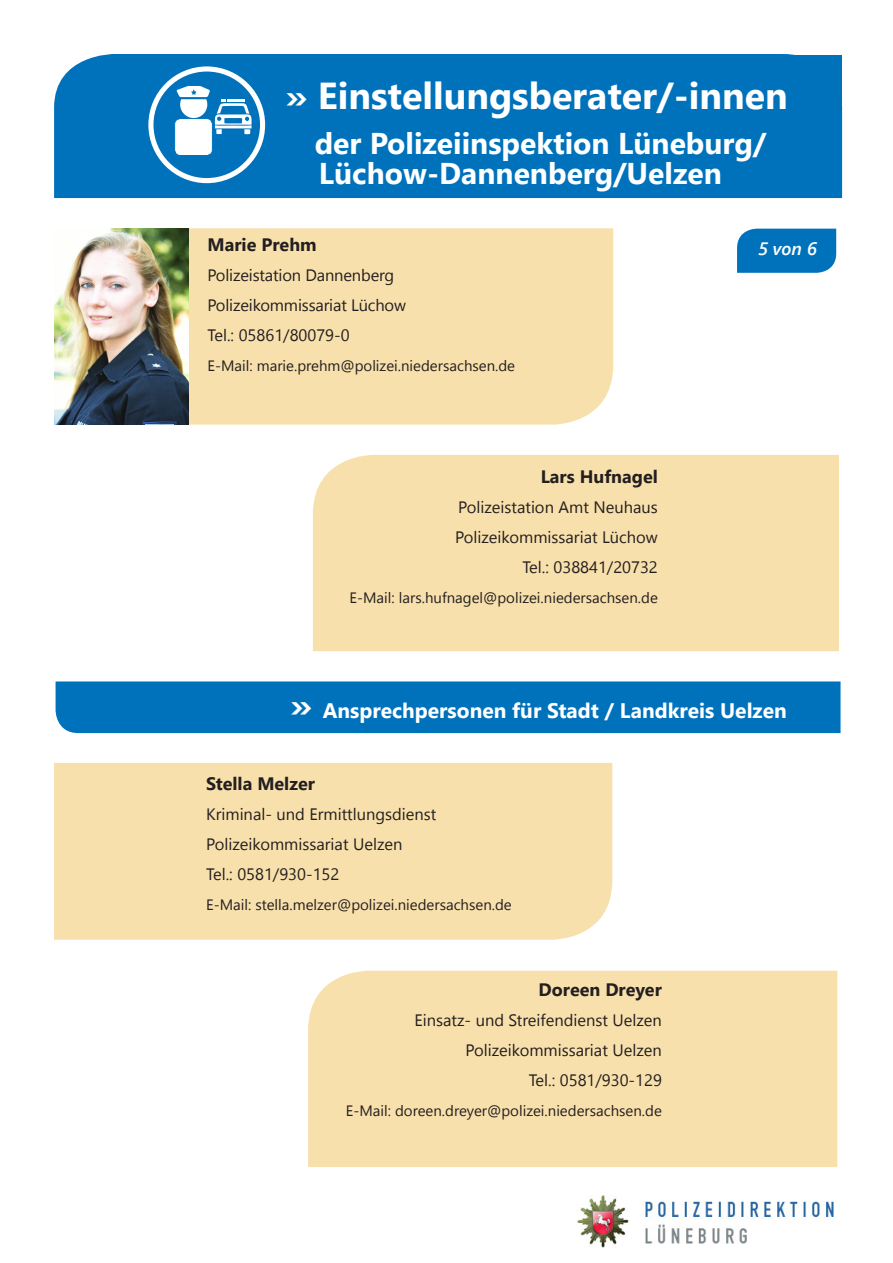
<style>
.page{position:relative;width:893px;height:1263px;background:#fff}
.page>*{position:absolute;margin:0;border:0;box-sizing:border-box;transform-origin:0 0}
.t1{font:700 37.5px "Segoe UI";color:#fff}
.t2{font:700 30px/30.6px "Segoe UI";color:#fff}
.t3{font:700 21px "Segoe UI";color:#fff}
.t4{font:700 18px "Segoe UI";color:#231f20}
.t5{font:italic 600 18px "Segoe UI";color:#fff}
.t6{font:16.5px/30px "Segoe UI";color:#231f20;text-align:right}
.t7{font:16.5px "Segoe UI Symbol";color:#231f20}
.t8{font:15px "Segoe UI";color:#231f20}
.t9{font:15px "Segoe UI Symbol";color:#231f20}
.s1{font-size:37.5px}
</style>
<div class="page">
<div style="left:54px;top:54px;width:788px;height:144px;background:#0072bc"></div>
<div style="left:737px;top:55px;width:105px;height:55px;background:#0072bc"></div>
<div style="left:148px;top:66px;width:117px;height:117px;border:5px solid #fff;border-radius:50%"></div>
<div style="left:175px;top:119px;width:37px;height:36px;background:#fff;border-radius:6px"></div>
<div style="left:174px;top:118px;width:39px;height:38px;border:1px solid #0072bc;border-radius:6px"></div>
<svg style="left:177px;top:86px;width:75px;height:48px"></svg>
<div style="left:54px;top:763px;width:558px;height:177px;background:#f8e0ac"></div>
<div style="left:308px;top:971px;width:529px;height:196px;background:#f8e0ac"></div>
<div style="left:737px;top:229px;width:99px;height:44px;background:#0072bc"></div>
<img style="left:577px;top:1195px;width:257px;height:52px">
<div style="left:56px;top:681px;width:784px;height:52px;background:#0072bc"></div>
<div style="left:110px;top:228px;width:503px;height:197px;background:#f8e0ac"></div>
<img style="left:54px;top:229px;width:134px;height:196px">
<div style="left:313px;top:455px;width:526px;height:196px;background:#f8e0ac"></div>
<svg style="left:208px;top:330px;width:14px;height:11px"></svg>
<svg style="left:228px;top:333px;width:5px;height:8px"></svg>
<div style="left:239px;top:329px;width:110px;height:14px;background:#f8e0ac"></div>
<svg style="left:209px;top:360px;width:43px;height:11px"></svg>
<svg style="left:351px;top:592px;width:43px;height:11px"></svg>
<svg style="left:403px;top:595px;width:12px;height:8px"></svg>
<svg style="left:423px;top:592px;width:9px;height:11px"></svg>
<svg style="left:442px;top:592px;width:5px;height:11px"></svg>
<svg style="left:456px;top:592px;width:50px;height:14px"></svg>
<div style="left:258px;top:360px;width:257px;height:15px;background:#f8e0ac"></div>
<div style="left:520px;top:592px;width:137px;height:11px;background:#f8e0ac"></div>
<h1 class="t1" style="left:286px;top:65px;width:504px">» Einstellungsberater/-innen</h1>
<h2 class="t2" style="left:315px;top:128px;width:453px">der Polizeiinspektion Lüneburg/<br>Lüchow-Dannenberg/Uelzen</h2>
<p class="t4" style="left:207px;top:230px;width:111px">Marie Prehm</p>
<p class="t6" style="left:207px;top:260px;width:200px;text-align:left">Polizeistation Dannenberg<br>Polizeikommissariat Lüchow</p>
<p class="t7" style="left:223px;top:326px;width:5px">●</p>
<p class="t9" style="left:246px;top:357px;width:5px">●</p>
<p class="t4" style="left:541px;top:462px;width:119px">Lars Hufnagel</p>
<p class="t6" style="left:455px;top:492px;width:204px">Polizeistation Amt Neuhaus<br>Polizeikommissariat Lüchow<br>Tel.: 038841/20732</p>
<p class="t9" style="left:388px;top:589px;width:69px">● ●▲◆■</p>
<p class="t9" style="left:479px;top:589px;width:41px">● □●</p>
<p class="t5" style="left:759px;top:236px;width:60px">5 von 6</p>
<p class="t3" style="left:291px;top:693px;width:498px"><span class="s1">»</span> Ansprechpersonen für Stadt / Landkreis Uelzen</p>
<p class="t4" style="left:206px;top:769px;width:110px">Stella Melzer</p>
<p class="t6" style="left:206px;top:799px;width:232px;text-align:left">Kriminal- und Ermittlungsdienst<br>Polizeikommissariat Uelzen<br>Tel.: 0581/930-152</p>
<p class="t8" style="left:206px;top:893px;width:307px">E-Mail: stella.melzer@polizei.niedersachsen.de</p>
<p class="t4" style="left:539px;top:975px;width:125px">Doreen Dreyer</p>
<p class="t6" style="left:414px;top:1005px;width:249px">Einsatz- und Streifendienst Uelzen<br>Polizeikommissariat Uelzen<br>Tel.: 0581/930-129</p>
<p class="t8" style="left:346px;top:1099px;width:318px">E-Mail: doreen.dreyer@polizei.niedersachsen.de</p>
</div>
